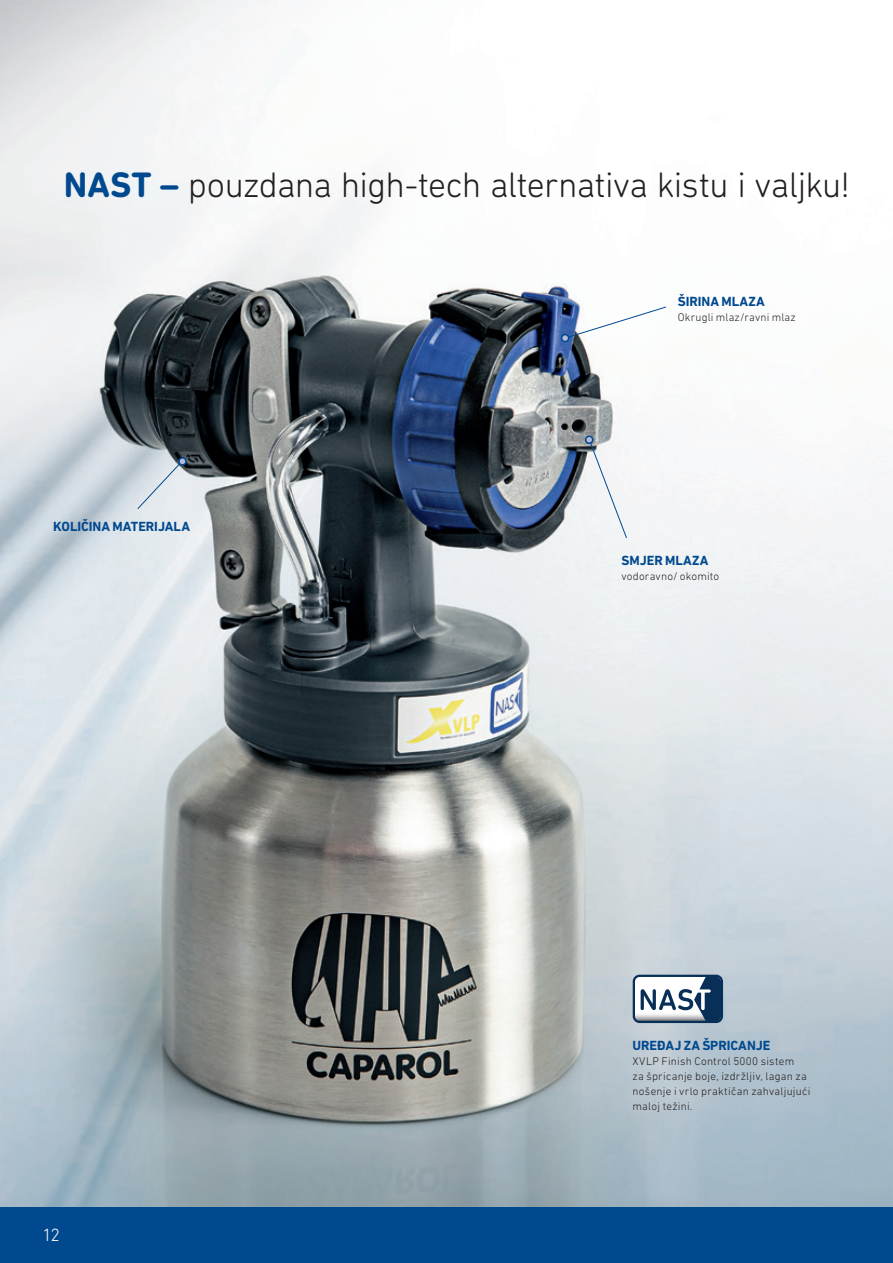
<style>
.page{position:relative;width:893px;height:1263px;background:#fff}
.page>*{position:absolute;margin:0;border:0;box-sizing:border-box;transform-origin:0 0}
.t1{font:300 36px "DIN Next Rounded LT Pro";letter-spacing:-.02em;color:#231f20}
.t2{font:300 18px "DIN Next Rounded LT Pro";color:#fff}
.t3{font:700 13.5px "DIN Next LT Pro";color:#01498f}
.t4{font:300 11.25px/15px "DIN Next LT Pro";letter-spacing:.02em;color:#231f20}
.s1{font-weight:700;color:#01498f}
</style>
<div class="page">
<img style="left:0;top:0;width:893px;height:1208px">
<div style="left:0;top:1208px;width:893px;height:55px;background:#01498f"></div>
<svg style="left:584px;top:434px;width:43px;height:105px"></svg>
<svg style="left:137px;top:455px;width:51px;height:55px;background:#ced7de"></svg>
<svg style="left:564px;top:306px;width:103px;height:33px"></svg>
<div style="left:562px;top:334px;width:7px;height:8px;background:#b5bcd9;border-radius:50%"></div>
<div style="left:561px;top:334px;width:8px;height:8px;border:2px solid #01498f;border-radius:50%"></div>
<div style="left:633px;top:975px;width:90px;height:48px;background:#082f57;border-radius:7px"></div>
<svg style="left:635px;top:977px;width:86px;height:44px"></svg>
<h1 class="t1" style="left:64px;top:164px;width:788px"><span class="s1">NAST –</span> pouzdana high-tech alternativa kistu i valjku!</h1>
<p class="t3" style="left:53px;top:518px;width:8px">KOLIČINA</p>
<p class="t3" style="left:113px;top:518px;width:9px">MATERIJALA</p>
<h2 class="t2" style="left:43px;top:1224px;width:19px">12</h2>
<p class="t3" style="left:678px;top:294px;width:16px">ŠIRINA</p>
<p class="t3" style="left:721px;top:294px;width:10px">MLAZA</p>
<p class="t4" style="left:678px;top:310px;width:119px">Okrugli mlaz/ravni mlaz</p>
<p class="t3" style="left:622px;top:553px;width:10px">SMJER</p>
<p class="t3" style="left:665px;top:553px;width:10px">MLAZA</p>
<p class="t4" style="left:622px;top:569px;width:99px">vodoravno/ okomito</p>
<p class="t3" style="left:632px;top:1037px;width:9px">URE</p>
<p class="t3" style="left:657px;top:1037px;width:62px">ĐAJ ZA ŠPRICANJE</p>
<p class="t4" style="left:632px;top:1053px;width:179px">XVLP Finish Control 5000 sistem<br>za špricanje boje, izdržljiv, lagan za nošenje i vrlo praktičan zahvaljujući maloj težini.</p>
</div>
